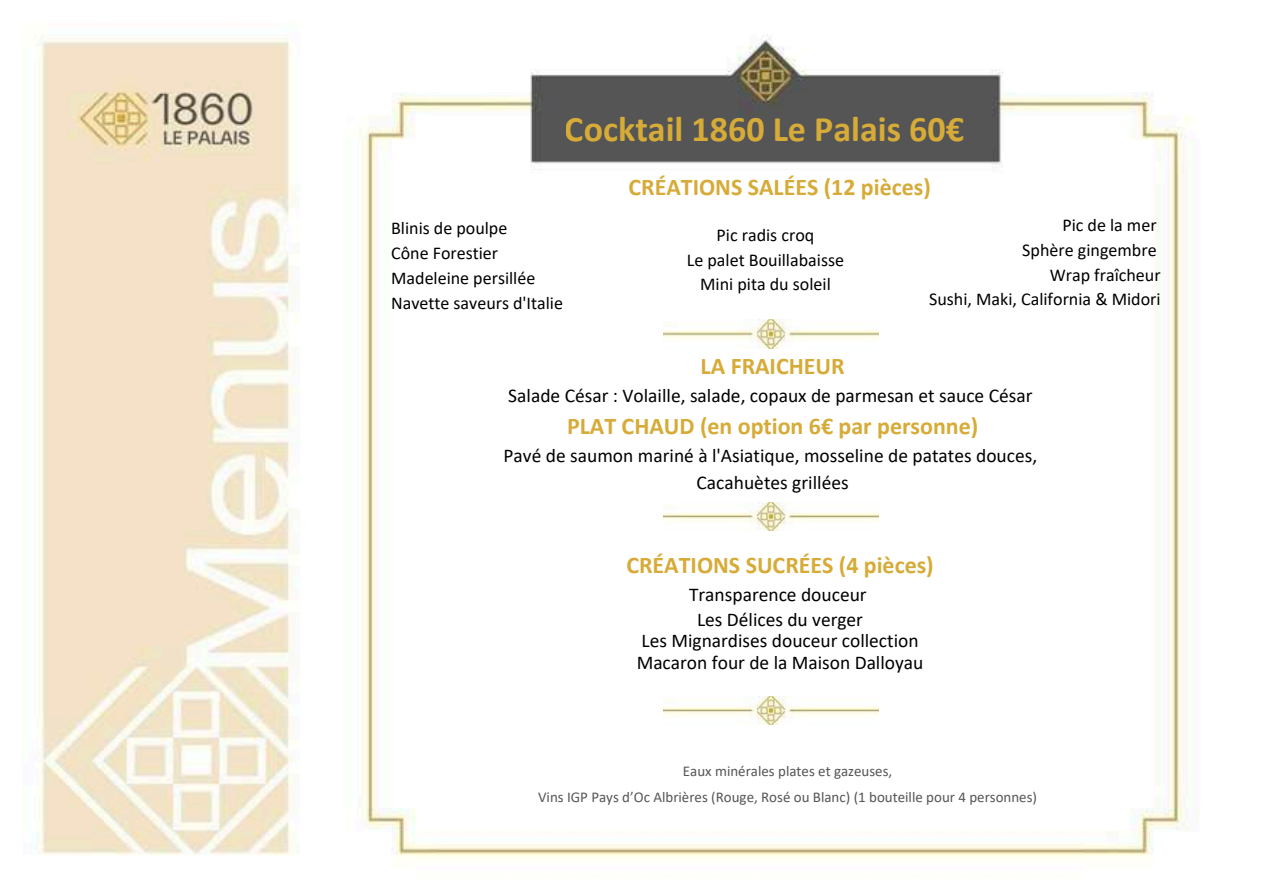
<style>
.page{position:relative;width:1264px;height:894px;background:#fff}
.page>*{position:absolute;margin:0;border:0;box-sizing:border-box;transform-origin:0 0}
.t1{font:700 36px "Calibri";color:#d6ab37}
.t2{font:700 24px "Calibri";color:#d6ab37}
.t3{font:19.5px/27px "Calibri";color:#000;text-align:center}
.t4{font:18px/24.8px "Calibri";color:#000}
.t5{font:15px/26px "Calibri";color:#565656;text-align:center}
</style>
<div class="page">
<img style="left:38px;top:35px;width:1153px;height:825px">
<img style="left:663px;top:320px;width:215px;height:28px">
<img style="left:663px;top:502px;width:215px;height:28px">
<img style="left:663px;top:696px;width:215px;height:28px">
<h1 class="t1" style="left:564px;top:114px;width:401px">Cocktail 1860 Le Palais 60€</h1>
<p class="t2" style="left:628px;top:177px;width:304px">CRÉATIONS SALÉES (12 pièces)</p>
<p class="t4" style="left:391px;top:217px;width:173px">Blinis de poulpe<br>Cône Forestier<br>Madeleine persillée<br>Navette saveurs d'Italie</p>
<p class="t4" style="left:686px;top:224px;width:159px;text-align:center">Pic radis croq<br>Le palet Bouillabaisse<br>Mini pita du soleil</p>
<p class="t4" style="left:929px;top:214px;width:233px;text-align:right">Pic de la mer<br>Sphère gingembre<br>Wrap fraîcheur<br>Sushi, Maki, California &amp; Midori</p>
<p class="t2" style="left:700px;top:355px;width:145px">LA FRAICHEUR</p>
<p class="t3" style="left:508px;top:383px;width:525px">Salade César : Volaille, salade, copaux de parmesan et sauce César</p>
<p class="t2" style="left:567px;top:415px;width:413px">PLAT CHAUD (en option 6€ par personne)</p>
<p class="t3" style="left:503px;top:443px;width:535px">Pavé de saumon mariné à l'Asiatique, mosseline de patates douces,<br>Cacahuètes grillées</p>
<p class="t2" style="left:626px;top:554px;width:309px">CRÉATIONS SUCRÉES (4 pièces)</p>
<p class="t3" style="left:689px;top:583px;width:179px;line-height:24.8px">Transparence douceur<br>Les Délices du verger</p>
<p class="t3" style="left:636px;top:630px;width:288px;line-height:22.5px;text-align:left">Les Mignardises douceur collection<br>Macaron four de la Maison Dalloyau</p>
<p class="t5" style="left:538px;top:759px;width:500px">Eaux minérales plates et gazeuses,<br>Vins IGP Pays d’Oc Albrières (Rouge, Rosé ou Blanc) (1 bouteille pour 4 personnes)</p>
</div>
